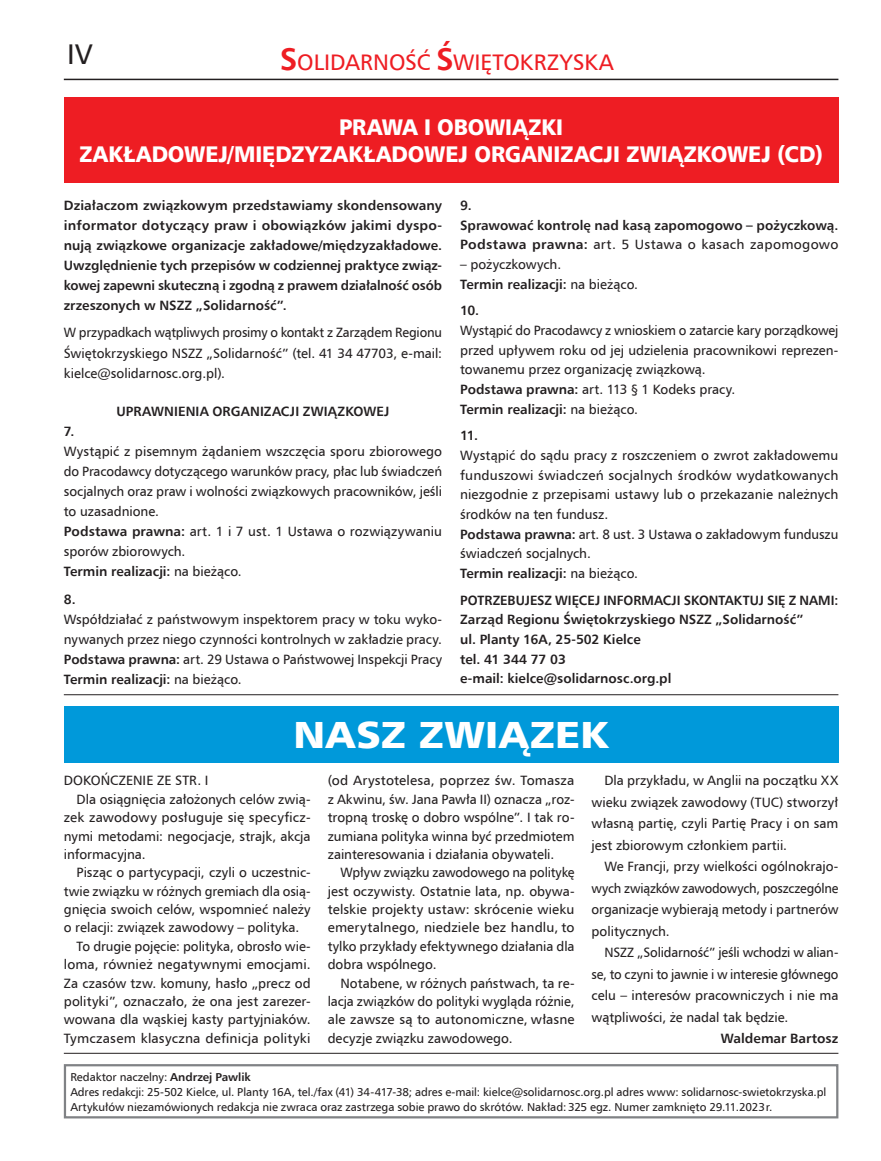
<style>
.page{position:relative;width:881px;height:1161px;background:#fff}
.page>*{position:absolute;margin:0;border:0;box-sizing:border-box;transform-origin:0 0}
.t1{font:37.5px "Humanist 777 BT Black B";letter-spacing:.015em;color:#fff;scale:1.1 1}
.t2{font:28.5px "Humnst 777 EU";color:#231f20}
.t3{font:22.5px/27px "Humanist 777 BT Black B";color:#fff;text-align:center;scale:.96 1}
.t4{font:22.5px "Humnst 777 EU";color:#ee1d23}
.t5{font:13.5px/19.6px "Humnst 777 EU";color:#231f20;text-align:justify}
.t6{font:700 13.5px/19.6px "Humnst 777 EU";color:#231f20}
.t7{font:13.5px/18.5px "Humnst 777 EU";color:#231f20;text-align:justify;scale:.96 1}
.t8{font:11.4px/15px "Humnst 777 EU";letter-spacing:-.005em;color:#231f20}
.s1{font-weight:700;font-size:31.5px}
.s2{font-weight:700}
.s3{font-weight:400}
</style>
<div class="page">
<hr style="left:64px;top:79px;width:774px;height:1px;background:#231f20">
<div style="left:64px;top:1064px;width:774px;height:54px;border:2px solid #808285"></div>
<hr style="left:64px;top:1053px;width:774px;height:1px;background:#231f20">
<hr style="left:64px;top:694px;width:774px;height:1px;background:#231f20">
<div style="left:64px;top:98px;width:774px;height:85px;background:#ee1d23"></div>
<div style="left:64px;top:706px;width:774px;height:56px;background:#0099da"></div>
<h2 class="t2" style="left:67px;top:36px;width:27px">IV</h2>
<h3 class="t4" style="left:280px;top:48px;width:335px"><span class="s1">S</span>OLIDARNOŚĆ <span class="s1">Ś</span>WIĘTOKRZYSKA</h3>
<h3 class="t3" style="left:79px;top:113px;width:776px">PRAWA I OBOWIĄZKI<br>ZAKŁADOWEJ/MIĘDZYZAKŁADOWEJ ORGANIZACJI ZWIĄZKOWEJ (CD)</h3>
<p class="t6" style="left:64px;top:195px;width:379px;line-height:20.1px;text-align:justify">Działaczom związkowym przedstawiamy skondensowany informator dotyczący praw i obowiązków jakimi dyspo&shy;nują związkowe organizacje zakładowe/międzyzakładowe.<br>Uwzględnienie tych przepisów w codziennej praktyce związ&shy;kowej zapewni skuteczną i zgodną z prawem działalność osób zrzeszonych w NSZZ „Solidarność”.</p>
<p class="t7" style="left:64px;top:322px;width:395px;line-height:20px">W przypadkach wątpliwych prosimy o kontakt z Zarządem Regionu Świętokrzyskiego NSZZ „Solidarność” (tel. 41 34 47703, e-mail: kielce@solidarnosc.org.pl).</p>
<p class="t6" style="left:116px;top:401px;width:274px">UPRAWNIENIA ORGANIZACJI ZWIĄZKOWEJ</p>
<p class="t6" style="left:64px;top:421px;width:12px">7.</p>
<p class="t5" style="left:64px;top:441px;width:379px;text-align:left">Wystąpić z pisemnym żądaniem wszczęcia sporu zbiorowego do Pracodawcy dotyczącego warunków pracy, płac lub świadczeń socjalnych oraz praw i wolności związkowych pracowników, jeśli to uzasadnione.<br><span class="s2">Podstawa prawna:</span> art. 1 i 7 ust. 1 Ustawa o rozwiązywaniu sporów zbiorowych.<br><span class="s2">Termin realizacji:</span> na bieżąco.</p>
<p class="t6" style="left:64px;top:589px;width:13px">8.</p>
<p class="t5" style="left:64px;top:609px;width:379px;line-height:20.1px">Współdziałać z państwowym inspektorem pracy w toku wyko&shy;nywanych przez niego czynności kontrolnych w zakładzie pracy.<br><span class="s2">Podstawa prawna:</span> art. 29 Ustawa o Państwowej Inspekcji Pracy <span class="s2">Termin realizacji:</span> na bieżąco.</p>
<p class="t6" style="left:460px;top:195px;width:379px">9.<br>Sprawować kontrolę nad kasą zapomogowo – pożyczkową.<br>Podstawa prawna: <span class="s3">art. 5 Ustawa o kasach zapomogowo</span></p>
<p class="t5" style="left:460px;top:254px;width:179px">– pożyczkowych.<br><span class="s2">Termin realizacji:</span> na bieżąco.</p>
<p class="t6" style="left:460px;top:301px;width:21px">10.</p>
<p class="t5" style="left:460px;top:320px;width:379px;text-align:left">Wystąpić do Pracodawcy z wnioskiem o zatarcie kary porządkowej przed upływem roku od jej udzielenia pracownikowi reprezen&shy;towanemu przez organizację związkową.<br><span class="s2">Podstawa prawna:</span> art. 113 § 1 Kodeks pracy.<br><span class="s2">Termin realizacji:</span> na bieżąco.</p>
<p class="t6" style="left:460px;top:426px;width:19px">11.</p>
<p class="t5" style="left:460px;top:445px;width:379px;text-align:left">Wystąpić do sądu pracy z roszczeniem o zwrot zakładowemu funduszowi świadczeń socjalnych środków wydatkowanych niezgodnie z przepisami ustawy lub o przekazanie należnych środków na ten fundusz.<br><span class="s2">Podstawa prawna:</span> art. 8 ust. 3 Ustawa o zakładowym funduszu świadczeń socjalnych.<br><span class="s2">Termin realizacji:</span> na bieżąco.</p>
<p class="t6" style="left:460px;top:590px;width:379px">POTRZEBUJESZ WIĘCEJ INFORMACJI SKONTAKTUJ SIĘ Z NAMI:<br>Zarząd Regionu Świętokrzyskiego NSZZ „Solidarność”<br>ul. Planty 16A, 25-502 Kielce<br>tel. 41 344 77 03<br>e-mail: kielce@solidarnosc.org.pl</p>
<h1 class="t1" style="left:293px;top:711px;width:288px">NASZ ZWIĄZEK</h1>
<p class="t5" style="left:64px;top:770px;width:146px">DOKOŃCZENIE ZE STR. I</p>
<p class="t5" style="left:77px;top:789px;width:235px">Dla osiągnięcia założonych celów zwią-</p>
<p class="t5" style="left:64px;top:807px;width:248px">zek zawodowy posługuje się specyficz-</p>
<p class="t5" style="left:64px;top:826px;width:248px">nymi metodami: negocjacje, strajk, akcja</p>
<p class="t5" style="left:64px;top:844px;width:83px">informacyjna.</p>
<p class="t5" style="left:77px;top:862px;width:235px">Pisząc o partycypacji, czyli o uczestnic-</p>
<p class="t5" style="left:64px;top:881px;width:248px">twie związku w różnych gremiach dla osią-</p>
<p class="t5" style="left:64px;top:899px;width:248px">gnięcia swoich celów, wspomnieć należy</p>
<p class="t5" style="left:64px;top:917px;width:237px">o relacji: związek zawodowy – polityka.</p>
<p class="t5" style="left:77px;top:936px;width:235px">To drugie pojęcie: polityka, obrosło wie-</p>
<p class="t5" style="left:64px;top:954px;width:248px">loma, również negatywnymi emocjami.</p>
<p class="t5" style="left:64px;top:973px;width:248px">Za czasów tzw. komuny, hasło „precz od</p>
<p class="t5" style="left:64px;top:991px;width:248px">polityki”, oznaczało, że ona jest zarezer-</p>
<p class="t5" style="left:64px;top:1009px;width:248px">wowana dla wąskiej kasty partyjniaków.</p>
<p class="t5" style="left:64px;top:1028px;width:248px">Tymczasem klasyczna definicja polityki</p>
<p class="t5" style="left:327px;top:771px;width:248px;line-height:18.5px">(od Arystotelesa, poprzez św. Tomasza z Akwinu, św. Jana Pawła II) oznacza „roz&shy;tropną troskę o dobro wspólne”. I tak ro&shy;zumiana polityka winna być przedmiotem zainteresowania i działania obywateli.</p>
<p class="t7" style="left:327px;top:863px;width:258px;text-indent:13px">Wpływ związku zawodowego na politykę jest oczywisty. Ostatnie lata, np. obywa&shy;telskie projekty ustaw: skrócenie wieku emerytalnego, niedziele bez handlu, to tylko przykłady efektywnego działania dla dobra wspólnego.</p>
<p class="t5" style="left:327px;top:973px;width:248px;line-height:18.5px;text-indent:13px">Notabene, w różnych państwach, ta re&shy;lacja związków do polityki wygląda różnie, ale zawsze są to autonomiczne, własne decyzje związku zawodowego.</p>
<p class="t5" style="left:591px;top:770px;width:248px;line-height:21.5px;text-indent:13px">Dla przykładu, w Anglii na początku XX wieku związek zawodowy (TUC) stworzył własną partię, czyli Partię Pracy i on sam jest zbiorowym członkiem partii.</p>
<p class="t5" style="left:591px;top:855px;width:248px;line-height:21.5px;text-indent:13px">We Francji, przy wielkości ogólnokrajo&shy;wych związków zawodowych, poszczególne organizacje wybierają metody i partnerów politycznych.</p>
<p class="t7" style="left:591px;top:941px;width:258px;line-height:21.5px;text-indent:13px">NSZZ „Solidarność” jeśli wchodzi w alian&shy;se, to czyni to jawnie i w interesie głównego celu – interesów pracowniczych i nie ma wątpliwości, że nadal tak będzie.</p>
<p class="t6" style="left:720px;top:1028px;width:119px">Waldemar Bartosz</p>
<p class="t8" style="left:70px;top:1069px;width:757px">Redaktor naczelny: <span class="s2">Andrzej Pawlik<br></span>Adres redakcji: 25-502 Kielce, ul. Planty 16A, tel./fax (41) 34-417-38; adres e-mail: kielce@solidarnosc.org.pl adres www: solidarnosc-swietokrzyska.pl<br>Artykułów niezamówionych redakcja nie zwraca oraz zastrzega sobie prawo do skrótów. Nakład: 325 egz. Numer zamknięto 29.11.2023r.</p>
</div>
